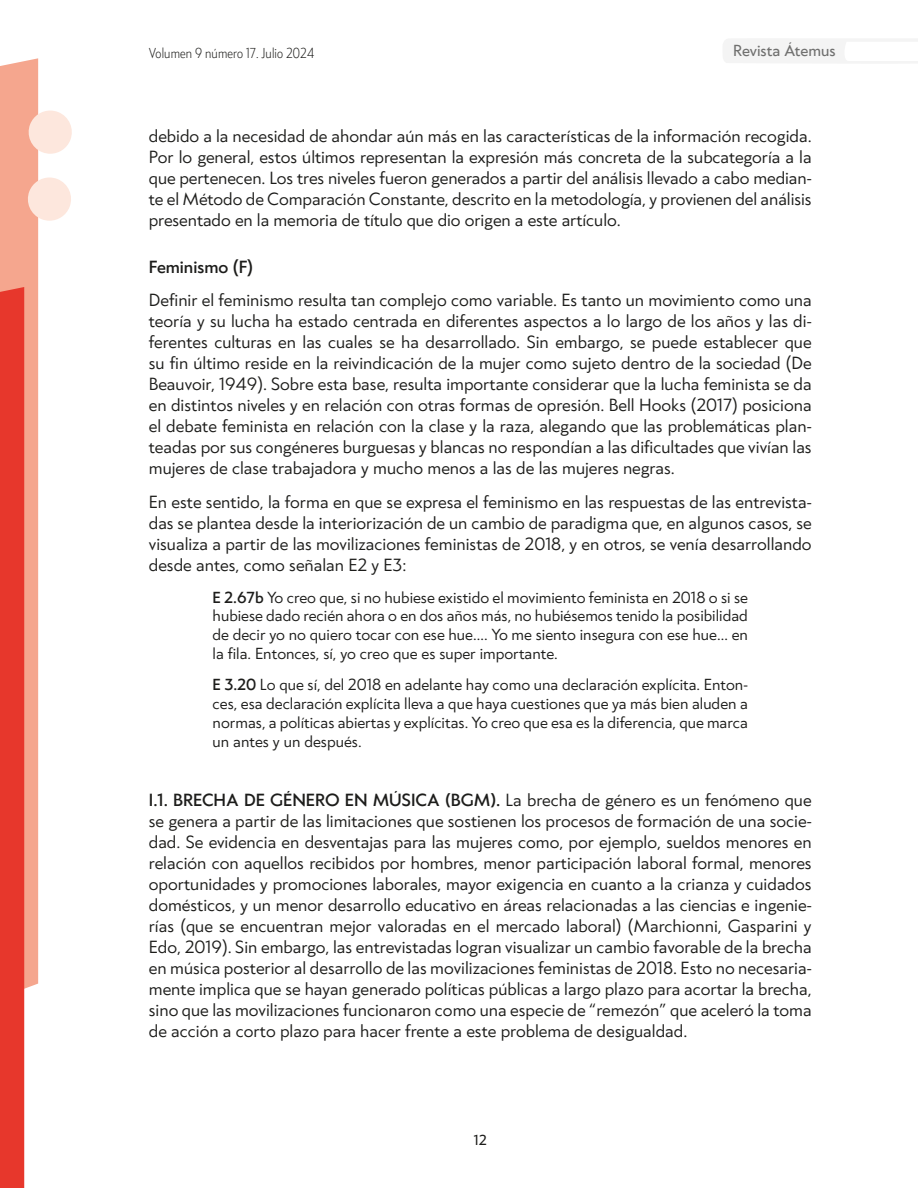
<style>
.page{position:relative;width:918px;height:1188px;background:#fff}
.page>*{position:absolute;margin:0;border:0;box-sizing:border-box;transform-origin:0 0}
.t1{font:16.5px/21px "Klein";color:#1d1d1b;text-align:justify}
.t2{font:500 16.5px "Klein";color:#1d1d1b}
.t3{font:15px/18.8px "Klein";color:#1d1d1b;text-align:justify}
.t4{font:15px "Klein";color:#70706f}
.t5{font:300 13.5px "Klein Condensed";letter-spacing:.01em;color:#1d1d1b}
.t6{font:13.5px "Klein";color:#1d1d1b}
.s1{font-weight:500}
</style>
<div class="page">
<svg style="left:723px;top:39px;width:195px;height:24px"></svg>
<svg style="left:0;top:58px;width:72px;height:1130px"></svg>
<p class="t5" style="left:149px;top:43px;width:167px">Volumen 9 número 17. Julio 2024</p>
<p class="t4" style="left:733px;top:39px;width:104px">Revista Átemus</p>
<p class="t1" style="left:149px;top:125px;width:664px">debido a la necesidad de ahondar aún más en las características de la información recogida.<br>Por lo general, estos últimos representan la expresión más concreta de la subcategoría a la que pertenecen. Los tres niveles fueron generados a partir del análisis llevado a cabo median&shy;te el Método de Comparación Constante, descrito en la metodología, y provienen del análisis presentado en la memoria de título que dio origen a este artículo.</p>
<p class="t2" style="left:149px;top:254px;width:106px">Feminismo (F)</p>
<p class="t1" style="left:149px;top:289px;width:664px">Definir el feminismo resulta tan complejo como variable. Es tanto un movimiento como una teoría y su lucha ha estado centrada en diferentes aspectos a lo largo de los años y las di&shy;ferentes culturas en las cuales se ha desarrollado. Sin embargo, se puede establecer que su fin último reside en la reivindicación de la mujer como sujeto dentro de la sociedad (De Beauvoir, 1949). Sobre esta base, resulta importante considerar que la lucha feminista se da en distintos niveles y en relación con otras formas de opresión. Bell Hooks (2017) posiciona el debate feminista en relación con la clase y la raza, alegando que las problemáticas plan&shy;teadas por sus congéneres burguesas y blancas no respondían a las dificultades que vivían las mujeres de clase trabajadora y mucho menos a las de las mujeres negras.</p>
<p class="t1" style="left:149px;top:491px;width:664px">En este sentido, la forma en que se expresa el feminismo en las respuestas de las entrevista&shy;das se plantea desde la interiorización de un cambio de paradigma que, en algunos casos, se visualiza a partir de las movilizaciones feministas de 2018, y en otros, se venía desarrollando desde antes, como señalan E2 y E3:</p>
<p class="t3" style="left:213px;top:587px;width:537px"><span class="s1">E 2.67b</span> Yo creo que, si no hubiese existido el movimiento feminista en 2018 o si se hubiese dado recién ahora o en dos años más, no hubiésemos tenido la posibilidad de decir yo no quiero tocar con ese hue…. Yo me siento insegura con ese hue… en la fila. Entonces, sí, yo creo que es super importante.</p>
<p class="t3" style="left:213px;top:675px;width:537px"><span class="s1">E 3.20</span> Lo que sí, del 2018 en adelante hay como una declaración explícita. Enton&shy;ces, esa declaración explícita lleva a que haya cuestiones que ya más bien aluden a normas, a políticas abiertas y explícitas. Yo creo que esa es la diferencia, que marca un antes y un después.</p>
<p class="t1" style="left:149px;top:789px;width:664px"><span class="s1">I.1. BRECHA DE GÉNERO EN MÚSICA (BGM).</span> La brecha de género es un fenómeno que se genera a partir de las limitaciones que sostienen los procesos de formación de una socie&shy;dad. Se evidencia en desventajas para las mujeres como, por ejemplo, sueldos menores en relación con aquellos recibidos por hombres, menor participación laboral formal, menores oportunidades y promociones laborales, mayor exigencia en cuanto a la crianza y cuidados domésticos, y un menor desarrollo educativo en áreas relacionadas a las ciencias e ingenie&shy;rías (que se encuentran mejor valoradas en el mercado laboral) (Marchionni, Gasparini y Edo, 2019). Sin embargo, las entrevistadas logran visualizar un cambio favorable de la brecha en música posterior al desarrollo de las movilizaciones feministas de 2018. Esto no necesaria&shy;mente implica que se hayan generado políticas públicas a largo plazo para acortar la brecha, sino que las movilizaciones funcionaron como una especie de “remezón” que aceleró la toma de acción a corto plazo para hacer frente a este problema de desigualdad.</p>
<p class="t6" style="left:474px;top:1130px;width:15px">12</p>
</div>
